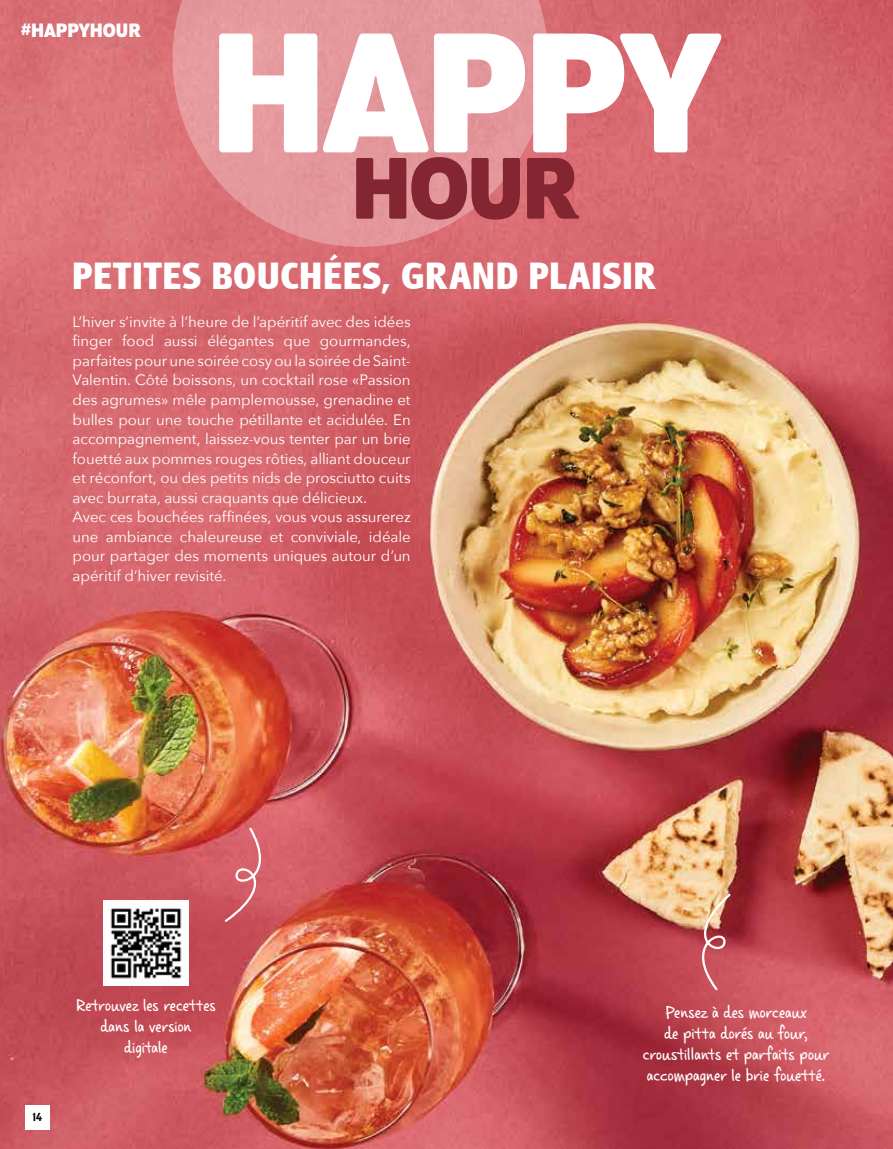
<style>
.page{position:relative;width:893px;height:1149px;background:#fff}
.page>*{position:absolute;margin:0;border:0;box-sizing:border-box;transform-origin:0 0}
.t1{font:700 185.25px "Program OT";letter-spacing:-.02em;color:#fff}
.t2{font:700 94.65px "Program OT";color:#832632}
.t3{font:700 39.3px "Glasgow RR";letter-spacing:.03em;color:#fff}
.t4{font:700 21px "Program OT";color:#fff}
.t5{font:18px/21px "Casino Hand";letter-spacing:-.005em;color:#fff;text-align:center}
.t6{font:15px/19.5px "Avenir Next";letter-spacing:-.005em;color:#fff}
.t7{font:500 12.75px "Program OT";color:#000}
</style>
<div class="page">
<img style="left:0;top:0;width:893px;height:1148px">
<div style="left:25px;top:1104px;width:25px;height:24px;background:#fff"></div>
<svg style="left:173px;top:0;width:375px;height:247px;fill:#e3969b"></svg>
<img style="left:677px;top:891px;width:56px;height:100px">
<svg style="left:223px;top:825px;width:60px;height:98px"></svg>
<img style="left:103px;top:900px;width:85px;height:85px">
<h3 class="t4" style="left:21px;top:18px;width:121px">#HAPPYHOUR</h3>
<h1 class="t1" style="left:210px;top:-14px;width:512px">HAPPY</h1>
<h2 class="t2" style="left:351px;top:133px;width:229px">HOUR</h2>
<h3 class="t3" style="left:73px;top:253px;width:584px">PETITES BOUCHÉES, GRAND PLAISIR</h3>
<p class="t6" style="left:73px;top:311px;width:340px">L’hiver s’invite à l’heure de l’apéritif avec des idées finger food aussi élégantes que gourmandes, parfaites pour une soirée cosy ou la soirée de Saint-Valentin. Côté boissons, un cocktail rose «Passion des agrumes» mêle pamplemousse, grenadine et bulles pour une touche pétillante et acidulée. En accompagnement, laissez-vous tenter par un brie fouetté aux pommes rouges rôties, alliant douceur et réconfort, ou des petits nids de prosciutto cuits avec burrata, aussi craquants que délicieux.<br>Avec ces bouchées raffinées, vous vous assurerez une ambiance chaleureuse et conviviale, idéale pour partager des moments uniques autour d’un apéritif d’hiver revisité.</p>
<p class="t7" style="left:33px;top:1109px;width:11px">14</p>
<p class="t5" style="left:76px;top:994px;width:141px">Retrouvez les recettes dans la version<br>digitale</p>
<p class="t5" style="left:643px;top:1001px;width:188px">Pensez à des morceaux<br>de pitta dorés au four, croustillants et parfaits pour accompagner le brie fouetté.</p>
</div>
